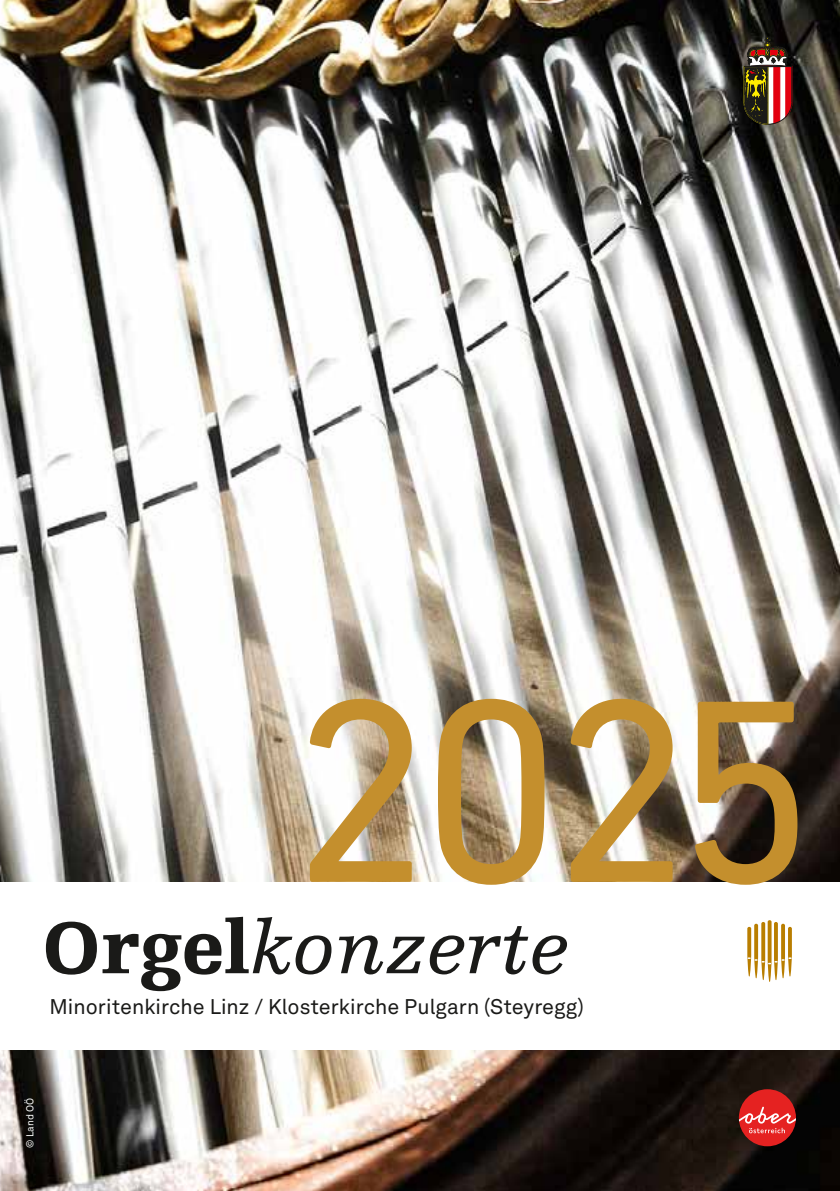
<style>
.page{position:relative;width:840px;height:1191px;background:#fff}
.page>*{position:absolute;margin:0;border:0;box-sizing:border-box;transform-origin:0 0}
.t1{font:italic 77px "Egyptienne FLT Std";color:#1a1a18}
.t2{font:21px "Akkurat LL";color:#1a1a18}
.t3{font:10px "Akkurat LL";color:#fff}
.s1{font-weight:900;font-style:normal}
</style>
<div class="page">
<img style="left:0;top:0;width:839px;height:1191px">
<div style="left:0;top:882px;width:839px;height:167px;background:#fff"></div>
<div style="left:738px;top:1089px;width:57px;height:57px;background:#e52221;border-radius:50%"></div>
<svg style="left:738px;top:1106px;width:57px;height:27px"></svg>
<hr style="left:791px;top:66px;width:1px;height:36px;background:#1a1a18">
<svg style="left:743px;top:37px;width:48px;height:88px;background:#7b4f3e"></svg>
<svg style="left:309px;top:699px;width:488px;height:185px"></svg>
<svg style="left:747px;top:920px;width:44px;height:62px"></svg>
<h1 class="t1" style="left:41px;top:905px;width:527px"><span class="s1">Orgel</span>konzerte</h1>
<p class="t2" style="left:50px;top:991px;width:535px">Minoritenkirche Linz / Klosterkirche Pulgarn (Steyregg)</p>
<p class="t3" style="left:22px;top:1147px;width:51px;rotate:-90deg">© Land OÖ</p>
</div>
